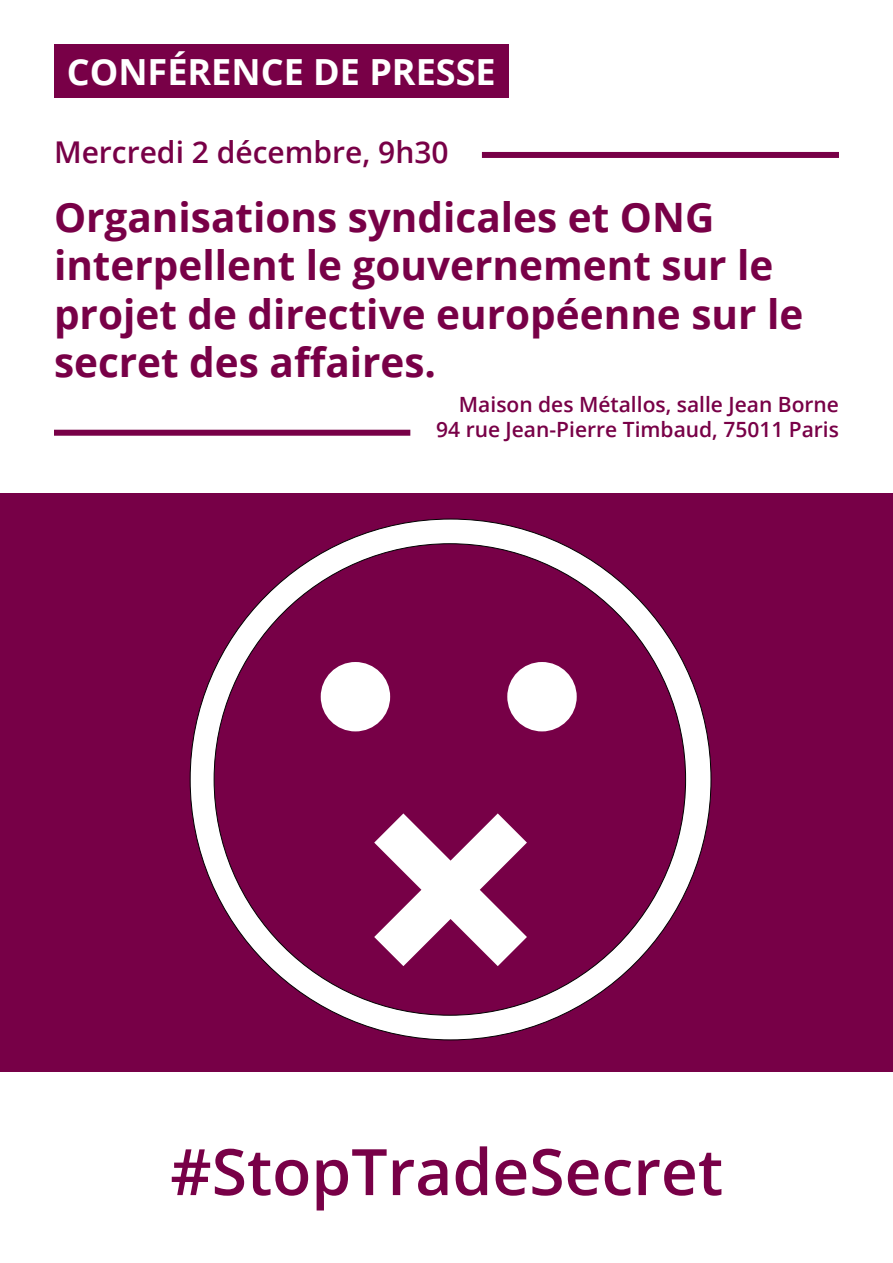
<style>
.page{position:relative;width:893px;height:1263px;background:#fff}
.page>*{position:absolute;margin:0;border:0;box-sizing:border-box;transform-origin:0 0}
.t1{font:700 40.5px/48.6px "Open Sans";color:#780047}
.t2{font:700 36px "Open Sans";color:#fff}
.t3{font:600 30px "Open Sans";color:#780047}
.t4{font:600 21px "Open Sans";color:#780047}
</style>
<div class="page">
<svg style="left:172px;top:1149px;width:136px;height:47px"></svg>
<svg style="left:317px;top:1149px;width:70px;height:61px"></svg>
<svg style="left:393px;top:1160px;width:54px;height:36px"></svg>
<svg style="left:456px;top:1146px;width:31px;height:50px"></svg>
<svg style="left:496px;top:1160px;width:30px;height:36px"></svg>
<svg style="left:532px;top:1149px;width:30px;height:47px"></svg>
<svg style="left:568px;top:1160px;width:30px;height:36px"></svg>
<svg style="left:605px;top:1160px;width:26px;height:36px"></svg>
<svg style="left:639px;top:1153px;width:82px;height:43px"></svg>
<div style="left:0;top:493px;width:893px;height:578px;background:#770047"></div>
<svg style="left:190px;top:519px;width:521px;height:521px"></svg>
<div style="left:321px;top:662px;width:69px;height:69px;background:#fff;border-radius:50%"></div>
<div style="left:507px;top:662px;width:70px;height:69px;background:#fff;border-radius:50%"></div>
<svg style="left:374px;top:813px;width:153px;height:153px"></svg>
<div style="left:54px;top:45px;width:454px;height:53px;background:#780047"></div>
<div style="left:482px;top:152px;width:357px;height:6px;background:#780047"></div>
<div style="left:54px;top:430px;width:356px;height:6px;background:#780047"></div>
<p class="t2" style="left:67px;top:47px;width:430px">CONFÉRENCE DE PRESSE</p>
<p class="t3" style="left:54px;top:132px;width:396px">Mercredi 2 décembre, 9h30</p>
<p class="t1" style="left:54px;top:192px;width:751px">Organisations syndicales et ONG interpellent le gouvernement sur le projet de directive européenne sur le secret des affaires.</p>
<p class="t4" style="left:459px;top:389px;width:382px">Maison des Métallos, salle Jean Borne</p>
<p class="t4" style="left:436px;top:415px;width:404px">94 rue Jean-Pierre Timbaud, 75011 Paris</p>
</div>
